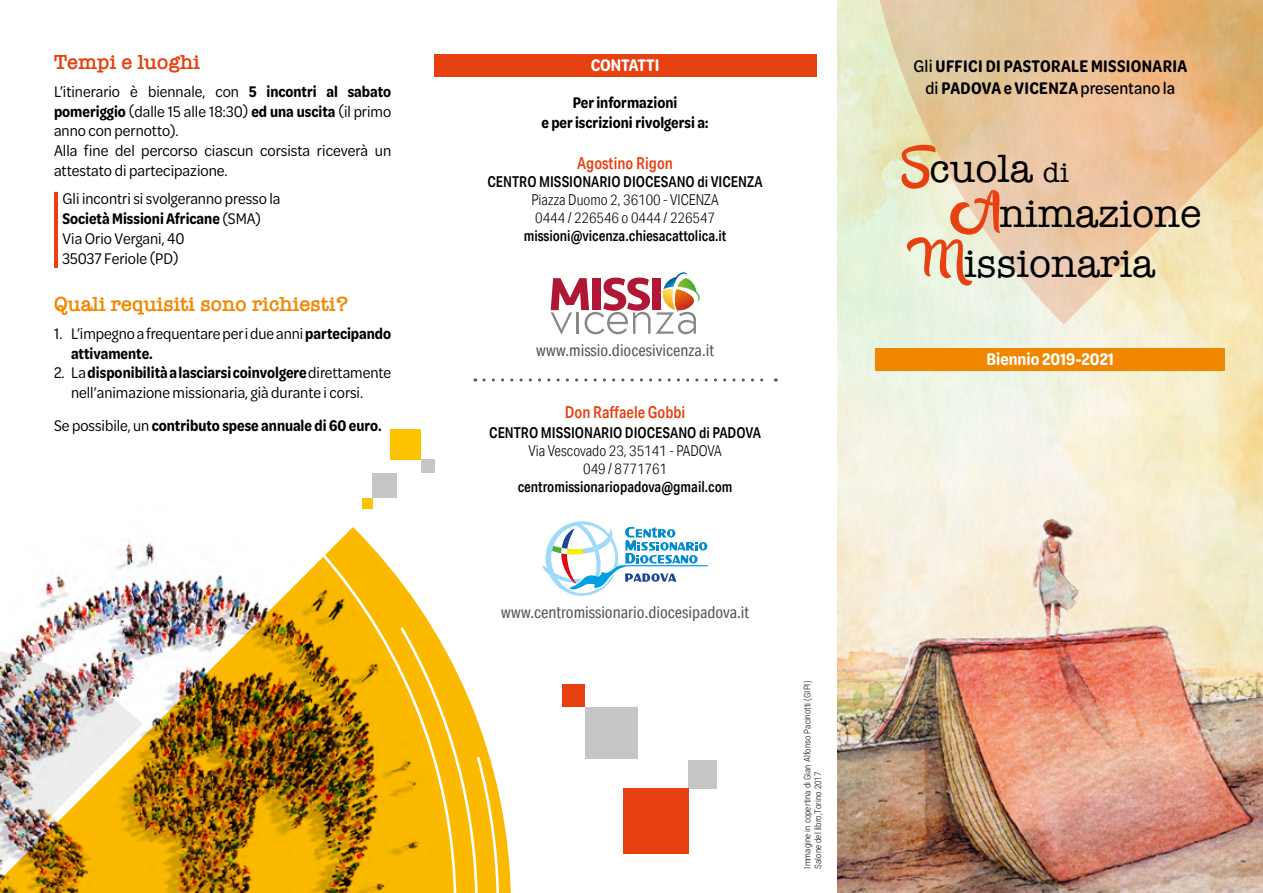
<style>
.page{position:relative;width:1263px;height:893px;background:#fff}
.page>*{position:absolute;margin:0;border:0;box-sizing:border-box;transform-origin:0 0}
.t1{font:40.5px/44.7px "American Typewriter";color:#000}
.t2{font:600 21px "American Typewriter";color:#f18700}
.t3{font:600 21px "American Typewriter";color:#e74011}
.t4{font:600 18px/21.6px "Omnes Cond";letter-spacing:.02em;color:#000;text-align:center}
.t5{font:600 18px "Omnes Cond";color:#fff}
.t6{font:16.5px/19.8px "Omnes Cond";color:#000}
.t7{font:600 16.5px/19.8px "Omnes Cond";color:#000;text-align:center}
.t8{font:16.5px "Aktiv Grotesk Cd";color:#575756}
.t9{font:500 16.5px "Aktiv Grotesk Cd";color:#e74011}
.t10{font:500 15px "Aktiv Grotesk Cd";color:#000}
.t11{font:300 15px/18px "Aktiv Grotesk Cd";color:#000;text-align:center}
.t12{font:300 9px/10.8px "Roboto Condensed";color:#000}
.s1{font-weight:600}
.s2{font-weight:400}
.s3{font-weight:500}
.s4{font-family:"Anabelle Script";font-weight:300;font-size:79.5px;color:#e74011}
.s5{font-size:28.5px}
</style>
<div class="page">
<img style="left:838px;top:0;width:425px;height:893px">
<svg style="left:859px;top:0;width:404px;height:325px;background:#e9d1aa"></svg>
<svg style="left:499px;top:795px;width:12px;height:98px"></svg>
<svg style="left:457px;top:673px;width:42px;height:220px"></svg>
<div style="left:372px;top:474px;width:25px;height:24px;background:#c6c6c6"></div>
<div style="left:421px;top:460px;width:13px;height:13px;background:#c6c6c6"></div>
<div style="left:390px;top:429px;width:31px;height:31px;background:#fdc300"></div>
<div style="left:585px;top:707px;width:52px;height:52px;background:#c6c6c6"></div>
<div style="left:562px;top:684px;width:23px;height:23px;background:#e74011"></div>
<div style="left:689px;top:760px;width:28px;height:28px;background:#c6c6c6"></div>
<div style="left:623px;top:788px;width:66px;height:66px;background:#e74011"></div>
<div style="left:434px;top:54px;width:382px;height:22px;background:#e74011"></div>
<hr style="left:625px;top:565px;width:83px;height:1px;background:#009fe3">
<svg style="left:542px;top:521px;width:165px;height:75px"></svg>
<div style="left:875px;top:348px;width:350px;height:23px;background:#f18700"></div>
<div style="left:653px;top:278px;width:8px;height:32px;background:#b01636"></div>
<svg style="left:551px;top:278px;width:99px;height:57px"></svg>
<svg style="left:656px;top:272px;width:43px;height:62px"></svg>
<img style="left:0;top:498px;width:455px;height:395px">
<svg style="left:484px;top:378px;width:292px;height:3px"></svg>
<hr style="left:54px;top:192px;width:3px;height:76px;background:#e74011">
<p class="t3" style="left:54px;top:45px;width:148px">Tempi e luoghi</p>
<p class="t6" style="left:54px;top:81px;width:339px">L’itinerario è biennale, con <span class="s1">5 incontri al sabato pomeriggio</span> (dalle 15 alle 18:30) <span class="s1">ed una uscita</span> (il primo anno con pernotto).<br>Alla fine del percorso ciascun corsista riceverà un attestato di partecipazione.</p>
<p class="t6" style="left:63px;top:188px;width:219px">Gli incontri si svolgeranno presso la<br><span class="s1">Società Missioni Africane</span> (SMA)<br>Via Orio Vergani, 40<br>35037 Feriole (PD)</p>
<p class="t2" style="left:54px;top:288px;width:296px">Quali requisiti sono richiesti?</p>
<p class="t6" style="left:71px;top:323px;width:322px;text-indent:-17px">1. L’impegno a frequentare per i due anni <span class="s1">partecipando attivamente.</span></p>
<p class="t6" style="left:71px;top:362px;width:322px;text-indent:-17px">2. La <span class="s1">disponibilità a lasciarsi coinvolgere</span> direttamente nell’animazione missionaria, già durante i corsi.</p>
<p class="t7" style="left:54px;top:415px;width:329px"><span class="s2">Se possibile, un</span> contributo spese annuale di 60 euro.</p>
<p class="t5" style="left:591px;top:53px;width:70px">CONTATTI</p>
<p class="t7" style="left:541px;top:92px;width:169px">Per informazioni<br>e per iscrizionirivolgersi a:</p>
<p class="t9" style="left:577px;top:153px;width:97px">Agostino Rigon</p>
<p class="t10" style="left:488px;top:173px;width:277px">CENTRO MISSIONARIO DIOCESANO di VICENZA</p>
<p class="t11" style="left:531px;top:191px;width:189px;text-align:left">Piazza Duomo 2, 36100 - VICENZA<br>0444 / 226546 o 0444 / 226547</p>
<p class="t10" style="left:524px;top:227px;width:204px">missioni@vicenza.chiesacattolica.it</p>
<p class="t8" style="left:536px;top:341px;width:179px">www.missio.diocesivicenza.it</p>
<p class="t9" style="left:565px;top:402px;width:122px">Don Raffaele Gobbi</p>
<p class="t10" style="left:489px;top:423px;width:273px">CENTRO MISSIONARIO DIOCESANO di PADOVA</p>
<p class="t11" style="left:528px;top:441px;width:195px">Via Vescovado 23, 35141 - PADOVA<br>049 / 8771761</p>
<p class="t10" style="left:518px;top:477px;width:216px">centromissionariopadova@gmail.com</p>
<p class="t8" style="left:501px;top:602px;width:249px">www.centromissionario.diocesipadova.it</p>
<p class="t12" style="left:801px;top:868px;width:189px;rotate:-90deg">Immagine in copertina di Gian Alfonso Pacinotti (GIPI)<br>Salone del libro,Torino 2017</p>
<p class="t4" style="left:913px;top:55px;width:275px"><span class="s3">Gli</span> UFFICI DI PASTORALE MISSIONARIA <span class="s3">di</span> PADOVA e VICENZA <span class="s3">presentano la</span></p>
<h1 class="t1" style="left:947px;top:145px;width:255px;text-indent:-48px"><span class="s4">S</span>cuola <span class="s5">di<br></span><span class="s4">A</span>nimazione</h1>
<h1 class="t1" style="left:916px;top:240px;width:240px"><span class="s4">M</span>issionaria</h1>
<p class="t5" style="left:987px;top:347px;width:129px">Biennio 2019-2021</p>
</div>
